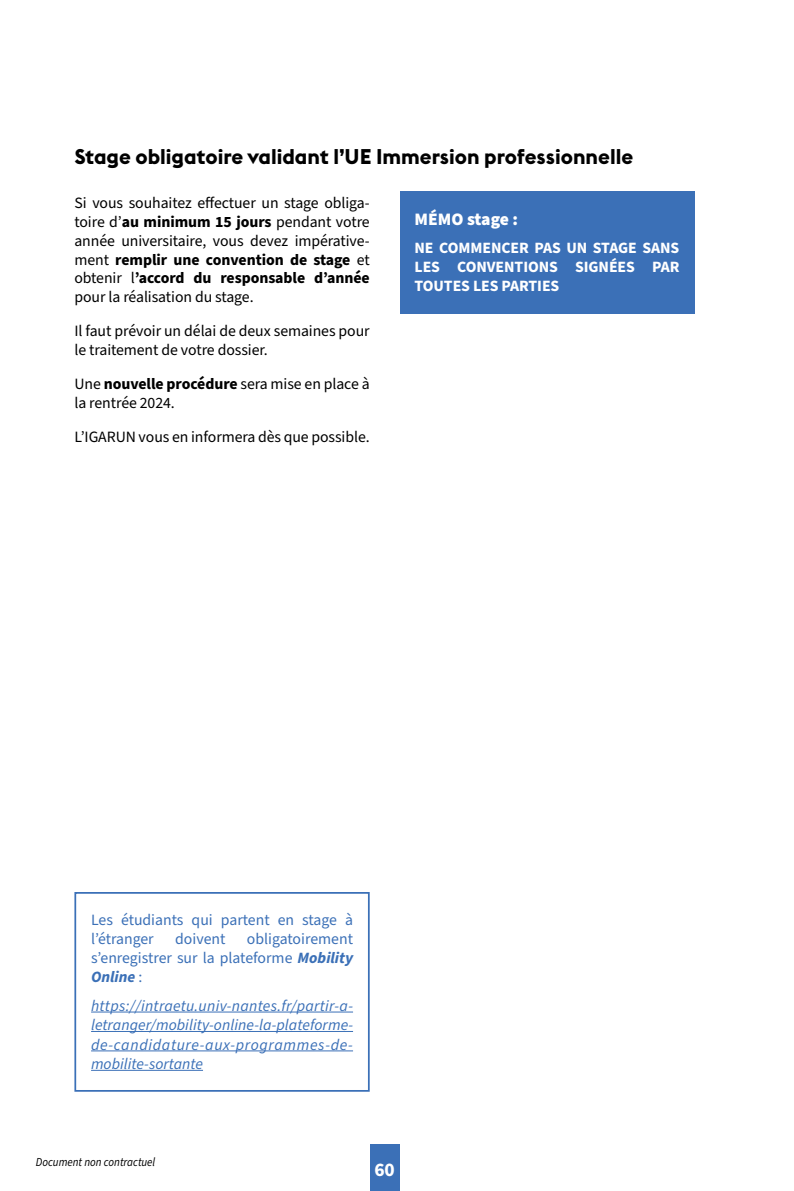
<style>
.page{position:relative;width:794px;height:1191px;background:#fff}
.page>*{position:absolute;margin:0;border:0;box-sizing:border-box;transform-origin:0 0}
.t1{font:700 21px "Euclid Flex";color:#000}
.t2{font:700 19.25px "Source Sans Pro";color:#fff}
.t3{font:900 17.5px "Source Sans Pro";color:#fff}
.t4{font:15.75px/18.9px "Source Sans Pro";letter-spacing:-.005em;color:#000}
.t5{font:italic 15.75px/19.4px "Source Sans Pro";letter-spacing:.03em;color:#3b70b7;text-align:justify}
.t6{font:15.75px/18.9px "Source Sans Pro";color:#3b70b7}
.t7{font:700 15.75px/18.9px "Source Sans Pro";letter-spacing:-.005em;color:#fff;text-align:justify}
.t8{font:italic 12.25px "Source Sans Pro";color:#000;scale:.9 1}
.s1{font-weight:700}
.s2{font-weight:700;font-style:italic}
</style>
<div class="page">
<div style="left:370px;top:1144px;width:29px;height:47px;background:#3b70b7"></div>
<div style="left:400px;top:192px;width:294px;height:122px;background:#3b70b7"></div>
<hr style="left:91px;top:1011px;width:262px;height:1px;background:#3b70b7">
<hr style="left:91px;top:1031px;width:262px;height:1px;background:#3b70b7">
<hr style="left:91px;top:1050px;width:262px;height:1px;background:#3b70b7">
<hr style="left:91px;top:1070px;width:112px;height:1px;background:#3b70b7">
<div style="left:74px;top:892px;width:296px;height:199px;border:2px solid #3b70b7"></div>
<h1 class="t1" style="left:74px;top:145px;width:560px">Stage obligatoire validant l’UE Immersion professionnelle</h1>
<p class="t4" style="left:74px;top:194px;width:297px;text-align:justify">Si vous souhaitez effectuer un stage obliga&shy;toire d’<span class="s1">au minimum 15 jours</span> pendant votre année universitaire, vous devez impérative&shy;ment <span class="s1">remplir une convention de stage</span> et obtenir l<span class="s1">’accord du responsable d’année </span>pour la réalisation du stage.</p>
<p class="t4" style="left:74px;top:322px;width:297px">Il faut prévoir un délai de deux semaines pour le traitement de votre dossier.</p>
<p class="t4" style="left:74px;top:375px;width:297px">Une <span class="s1">nouvelle procédure</span> sera mise en place à la rentrée 2024.</p>
<p class="t4" style="left:74px;top:427px;width:297px">L’IGARUN vous en informera dès que possible.</p>
<p class="t3" style="left:414px;top:207px;width:105px">MÉMO stage :</p>
<p class="t7" style="left:414px;top:239px;width:266px">NE COMMENCER PAS UN STAGE SANS LES CONVENTIONS SIGNÉES PAR TOUTES LES PARTIES</p>
<p class="t6" style="left:91px;top:910px;width:263px">Les étudiants qui partent en stage à l’étranger</p>
<p class="t6" style="left:91px;top:929px;width:263px;text-align:justify;text-indent:156px">obligatoirement s’enregistrer sur la plateforme <span class="s2">Mobility Online</span> :</p>
<p class="t5" style="left:91px;top:996px;width:264px">https://intraetu.univ-nantes.fr/partir-a&shy;letranger/mobility-online-la-plateforme&shy;de-candidature-aux-programmes-de&shy;mobilite-sortante</p>
<p class="t6" style="left:175px;top:929px;width:52px">doivent</p>
<p class="t8" style="left:36px;top:1153px;width:134px">Document non contractuel</p>
<p class="t2" style="left:374px;top:1157px;width:22px">60</p>
</div>
